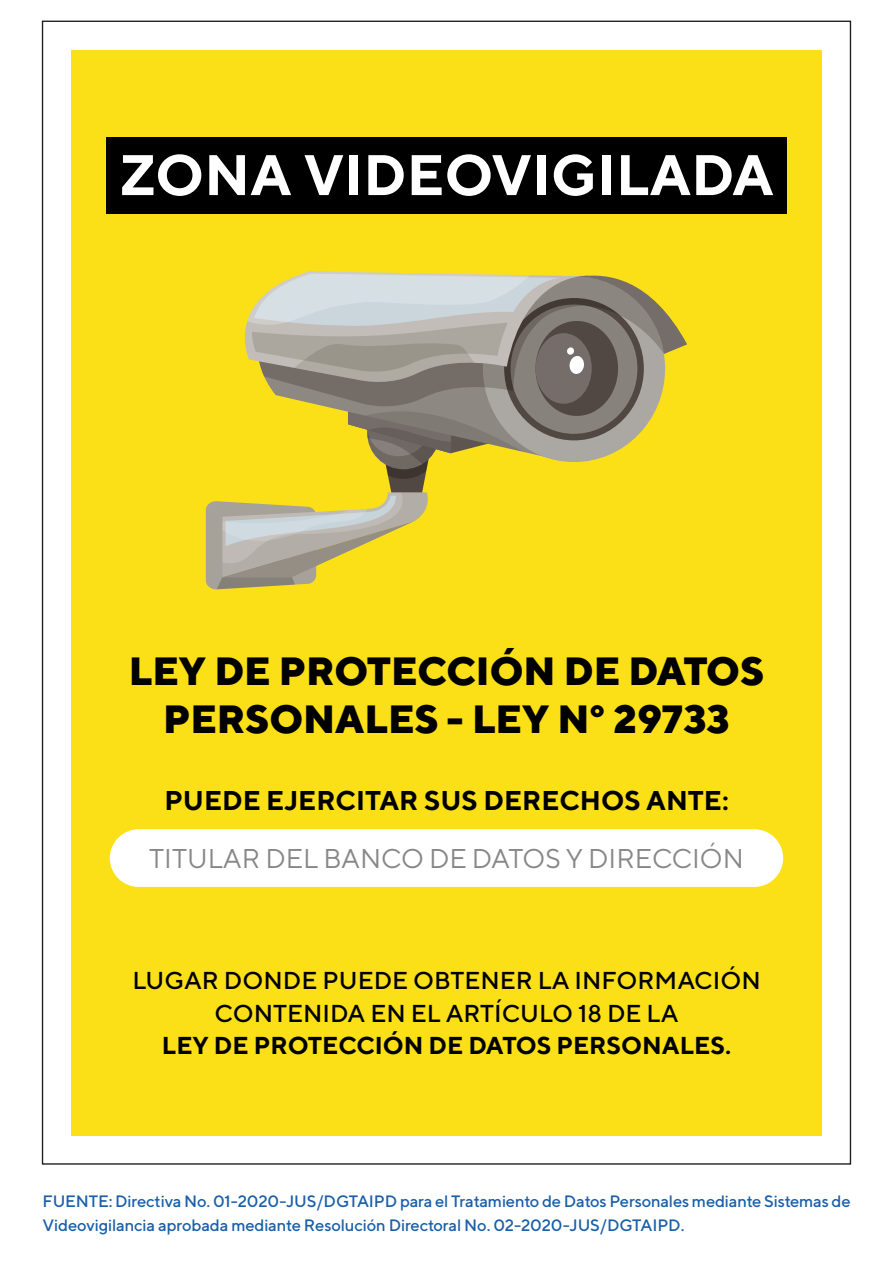
<style>
.page{position:relative;width:893px;height:1263px;background:#fff}
.page>*{position:absolute;margin:0;border:0;box-sizing:border-box;transform-origin:0 0}
.t1{font:700 57px "TT Norms";color:#fff}
.t2{font:800 39.3px/47.2px "TT Norms";color:#000;text-align:center}
.t3{font:27.15px "TT Norms";color:#878787}
.t4{font:700 27.15px "TT Norms";color:#000}
.t5{font:500 24.45px/32.5px "TT Norms";color:#000;text-align:center}
.t6{font:700 24.45px "TT Norms";color:#000}
.t7{font:500 16.5px/24px "TT Norms";letter-spacing:-.01em;color:#1a5fa8}
</style>
<div class="page">
<div style="left:71px;top:50px;width:751px;height:1085px;background:#fce017"></div>
<div style="left:483px;top:276px;width:182px;height:186px;background:#aba7a3;border-radius:50%"></div>
<div style="left:504px;top:298px;width:140px;height:142px;background:#524843;border-radius:50%"></div>
<div style="left:511px;top:305px;width:126px;height:129px;background:#87827c;border-radius:50%"></div>
<div style="left:535px;top:321px;width:83px;height:95px;background:#524843;border-radius:50%"></div>
<svg style="left:268px;top:384px;width:396px;height:22px"></svg>
<svg style="left:244px;top:271px;width:443px;height:113px"></svg>
<svg style="left:206px;top:402px;width:318px;height:188px"></svg>
<div style="left:106px;top:137px;width:681px;height:77px;background:#000"></div>
<div style="left:110px;top:829px;width:673px;height:58px;background:#fff;border-radius:29px"></div>
<h1 class="t1" style="left:119px;top:139px;width:656px">ZONA VIDEOVIGILADA</h1>
<h2 class="t2" style="left:129px;top:647px;width:637px">LEY DE PROTECCIÓN DE DATOS<br>PERSONALES - LEY N° 29733</h2>
<h3 class="t4" style="left:164px;top:783px;width:566px">PUEDE EJERCITAR SUS DERECHOS ANTE:</h3>
<h3 class="t3" style="left:149px;top:841px;width:596px">TITULAR DEL BANCO DE DATOS Y DIRECCIÓN</h3>
<h3 class="t5" style="left:132px;top:963px;width:630px">LUGAR DONDE PUEDE OBTENER LA INFORMACIÓN<br>CONTENIDA EN EL ARTÍCULO 18 DE LA</h3>
<h3 class="t6" style="left:162px;top:1030px;width:571px">LEY DE PROTECCIÓN DE DATOS PERSONALES.</h3>
<p class="t7" style="left:43px;top:1189px;width:810px">FUENTE: Directiva No. 01-2020-JUS/DGTAIPD para el Tratamiento de Datos Personales mediante Sistemas de<br>Videovigilancia aprobada mediante Resolución Directoral No. 02-2020-JUS/DGTAIPD.</p>
</div>
